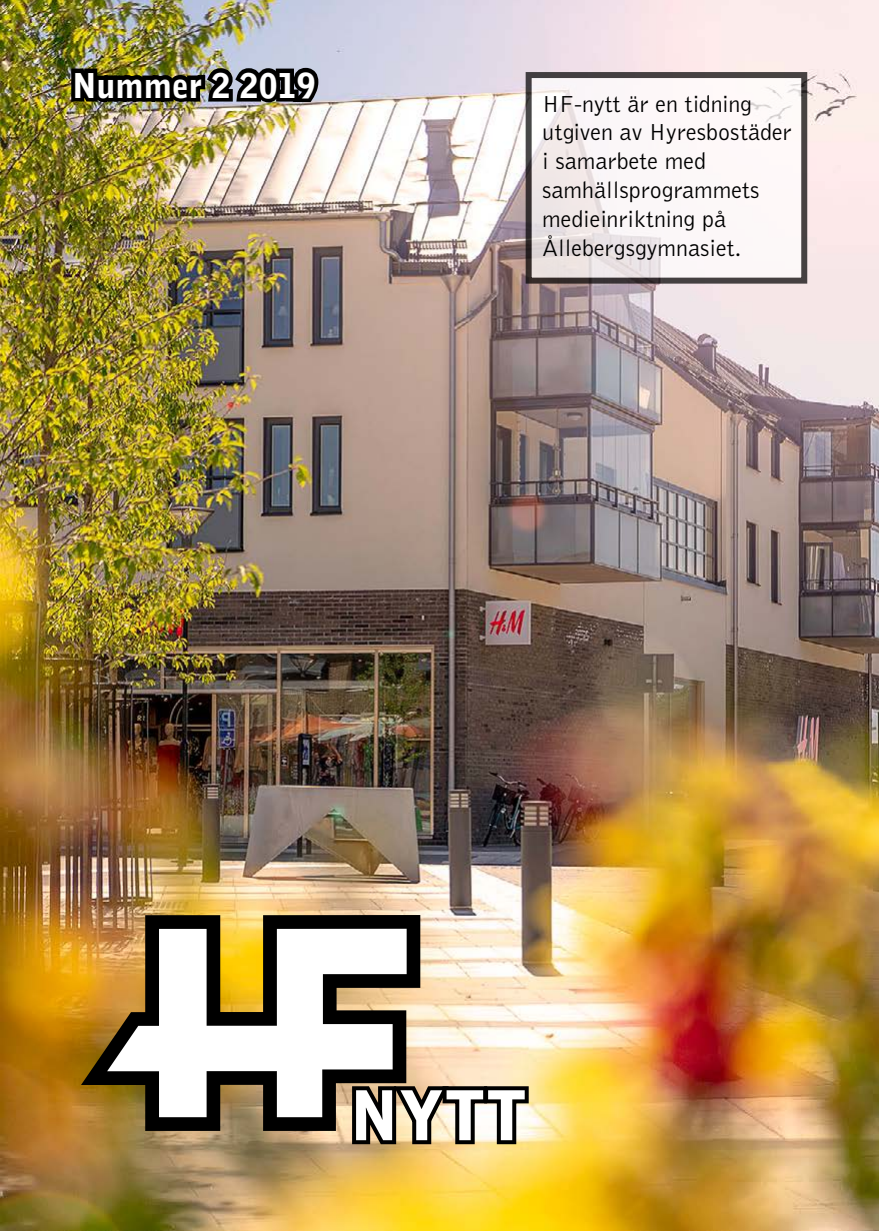
<style>
.page{position:relative;width:879px;height:1231px;background:#fff}
.page>*{position:absolute;margin:0;border:0;box-sizing:border-box;transform-origin:0 0}
.t1{font:900 68px "Bell Gothic";color:#fff}
.t2{font:900 34px "Bell Gothic";color:#fff}
.t3{font:300 24px/28.8px "Bell Gothic";color:#000}
</style>
<div class="page">
<img style="left:0;top:0;width:879px;height:1230px">
<svg style="left:532px;top:79px;width:268px;height:197px"></svg>
<div style="left:525px;top:72px;width:282px;height:211px;border:6px solid #000"></div>
<img style="left:81px;top:914px;width:339px;height:216px">
<svg style="left:107px;top:928px;width:300px;height:189px"></svg>
<svg style="left:348px;top:1079px;width:185px;height:71px;background:#7c725f"></svg>
<img style="left:67px;top:62px;width:255px;height:47px">
<h2 class="t2" style="left:72px;top:72px;width:245px">Nummer 2 2019</h2>
<p class="t3" style="left:542px;top:89px;width:251px">HF-nytt är en tidning utgiven av Hyresbostäder i samarbete med samhällsprogrammets medieinriktning på<br>Ållebergsgymnasiet.</p>
<h1 class="t1" style="left:349px;top:1088px;width:179px">NYTT</h1>
</div>
